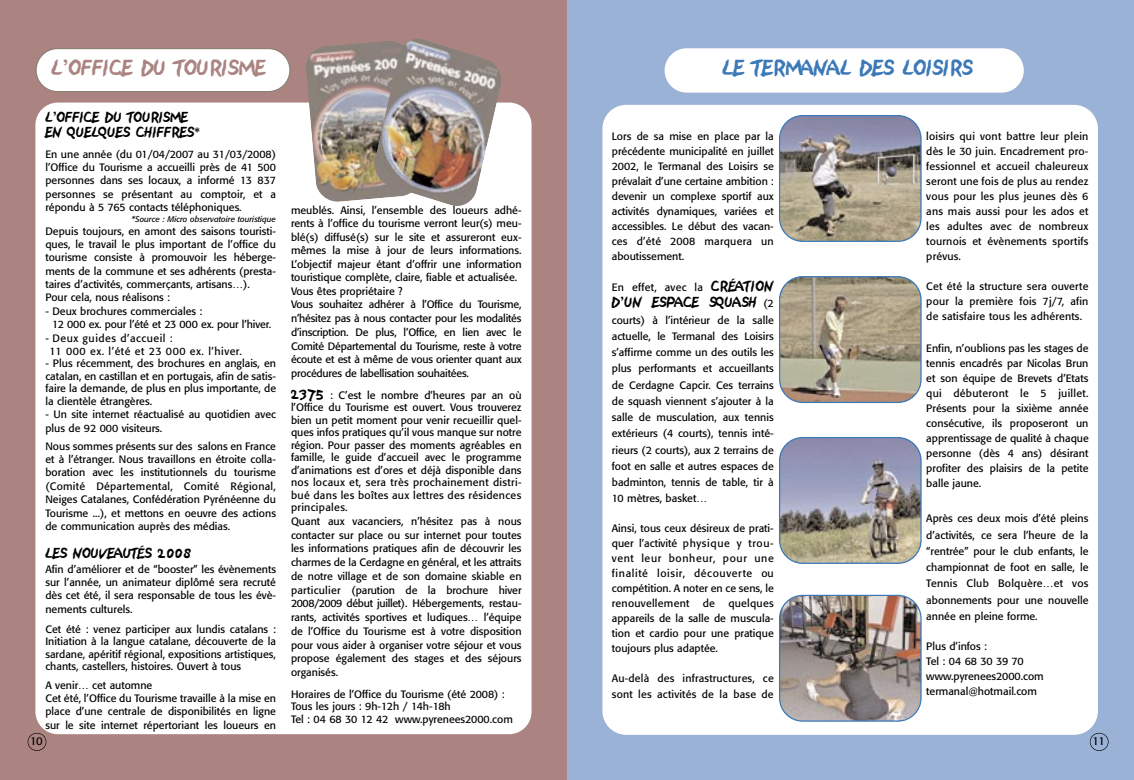
<style>
.page{position:relative;width:1134px;height:780px;background:#fff}
.page>*{position:absolute;margin:0;border:0;box-sizing:border-box;transform-origin:0 0}
.t1{font:18.75px "Sand";color:#3c79b7}
.t2{font:18.75px "Sand";color:#ab8482}
.t3{font:12.5px/15px "Sand";color:#000}
.t4{font:11.25px "Formata";color:#000}
.t5{font:10.62px/15px "Formata";color:#000;text-align:justify}
.t6{font:10.62px/15px "Formata";letter-spacing:.02em;color:#000}
.t7{font:10.62px/13.4px "Formata";letter-spacing:.045em;color:#000}
.t8{font:10.62px "Formata";letter-spacing:.025em;color:#000}
.t9{font:italic 8.12px "Formata";color:#000}
.s1{font-family:"Formata"}
.s2{font-family:"Sand";font-size:12.5px}
.s3{font-family:"Formata";font-size:10.62px}
</style>
<div class="page">
<div style="left:567px;top:0;width:567px;height:780px;background:#9bb2d7"></div>
<div style="left:1090px;top:732px;width:18px;height:18px;border:1px solid #000;border-radius:9px"></div>
<div style="left:665px;top:48px;width:359px;height:45px;background:#fff;border-radius:22px"></div>
<div style="left:602px;top:105px;width:496px;height:629px;background:#fff"></div>
<div style="left:775px;top:107px;width:150px;height:621px;background:#fff;border-radius:22px"></div>
<svg style="left:779px;top:115px;width:143px;height:127px"></svg>
<img style="left:779px;top:594px;width:143px;height:127px">
<svg style="left:779px;top:276px;width:143px;height:127px"></svg>
<img style="left:779px;top:437px;width:143px;height:127px">
<div style="left:0;top:0;width:567px;height:780px;background:#ab8482"></div>
<div style="left:35px;top:103px;width:496px;height:631px;background:#fff;border-radius:22px"></div>
<svg style="left:35px;top:48px;width:256px;height:44px"></svg>
<div style="left:28px;top:732px;width:18px;height:18px;border:1px solid #000;border-radius:9px"></div>
<img style="left:305px;top:42px;width:67px;height:160px">
<img style="left:372px;top:39px;width:131px;height:167px">
<p class="t2" style="left:52px;top:58px;width:216px">L’OFFICE DU TOURISME</p>
<p class="t3" style="left:45px;top:110px;width:156px">L’OFFICE DU TOURISME<br>EN QUELQUES CHIFFRES<span class="s1">*</span></p>
<p class="t5" style="left:45px;top:147px;width:232px;line-height:13.4px">En une année (du 01/04/2007 au 31/03/2008) l’Office du Tourisme a accueilli près de 41 500 personnes dans ses locaux, a informé 13 837 personnes se présentant au comptoir, et a répondu à 5 765 contacts téléphoniques.</p>
<p class="t9" style="left:131px;top:214px;width:146px">*Source : Micro observatoire touristique</p>
<p class="t5" style="left:45px;top:224px;width:232px;line-height:13.4px;text-align:left">Depuis toujours, en amont des saisons touristi&shy;ques, le travail le plus important de l’office du tourisme consiste à promouvoir les héberge&shy;ments de la commune et ses adhérents (presta&shy;taires d’activités, commerçants, artisans…).<br>Pour cela, nous réalisons :</p>
<p class="t5" style="left:52px;top:304px;width:220px;line-height:13.4px;text-indent:-7px">- Deux brochures commerciales :<br>12 000 ex. pour l’été et 23 000 ex. pour l’hiver.</p>
<p class="t7" style="left:49px;top:331px;width:194px;text-indent:-4px">- Deux guides d’accueil :<br>11 000 ex. l’été et 23 000 ex. l’hiver.</p>
<p class="t5" style="left:45px;top:357px;width:232px;line-height:12.5px">- Plus récemment, des brochures en anglais, en catalan, en castillan et en portugais, afin de satis&shy;faire la demande, de plus en plus importante, de la clientèle étrangères.</p>
<p class="t5" style="left:45px;top:408px;width:232px;line-height:13.4px">- Un site internet réactualisé au quotidien avec plus de 92 000 visiteurs.</p>
<p class="t5" style="left:45px;top:439px;width:232px;line-height:13.4px">Nous sommes présents sur des salons en France et à l’étranger. Nous travaillons en étroite colla&shy;boration avec les institutionnels du tourisme (Comité Départemental, Comité Régional, Neiges Catalanes, Confédération Pyrénéenne du Tourisme ...), et mettons en oeuvre des actions de communication auprès des médias.</p>
<p class="t3" style="left:45px;top:546px;width:147px">LES NOUVEAUTÉS 2008</p>
<p class="t5" style="left:45px;top:562px;width:232px;line-height:13.4px">Afin d’améliorer et de “booster” les évènements sur l’année, un animateur diplômé sera recruté dès cet été, il sera responsable de tous les évè&shy;nements culturels.</p>
<p class="t5" style="left:45px;top:622px;width:232px;line-height:12.5px">Cet été : venez participer aux lundis catalans :<br>Initiation à la langue catalane, découverte de la sardane, apéritif régional, expositions artistiques, chants, castellers, histoires. Ouvert à tous</p>
<p class="t5" style="left:45px;top:678px;width:232px;line-height:13.4px;text-align:left">A venir… cet automne<br>Cet été, l’Office du Tourisme travaille à la mise en place d’une centrale de disponibilités en ligne sur le site internet répertoriant les loueurs en</p>
<p class="t4" style="left:30px;top:734px;width:14px">10</p>
<p class="t5" style="left:291px;top:203px;width:232px;line-height:13.6px;text-align:left">meublés. Ainsi, l’ensemble des loueurs adhé&shy;rents à l’office du tourisme verront leur(s) meu&shy;blé(s) diffusé(s) sur le site et assureront eux&shy;mêmes la mise à jour de leurs informations.<br>L’objectif majeur étant d’offrir une information touristique complète, claire, fiable et actualisée.<br>Vous êtes propriétaire ?<br>Vous souhaitez adhérer à l’Office du Tourisme, n’hésitez pas à nous contacter pour les modalités d’inscription. De plus, l’Office, en lien avec le Comité Départemental du Tourisme, reste à votre écoute et est à même de vous orienter quant aux procédures de labellisation souhaitées.</p>
<p class="t5" style="left:291px;top:388px;width:232px;line-height:12.5px"><span class="s2">2375</span> : C’est le nombre d’heures par an où l’Office du Tourisme est ouvert. Vous trouverez bien un petit moment pour venir recueillir quel&shy;ques infos pratiques qu’il vous manque sur notre région. Pour passer des moments agréables en famille, le guide d’accueil avec le programme d’animations est d’ores et déjà disponible dans nos locaux et, sera très prochainement distri&shy;bué dans les boîtes aux lettres des résidences principales.</p>
<p class="t5" style="left:291px;top:514px;width:232px;line-height:13.8px">Quant aux vacanciers, n’hésitez pas à nous contacter sur place ou sur internet pour toutes les informations pratiques afin de découvrir les charmes de la Cerdagne en général, et les attraits de notre village et de son domaine skiable en particulier (parution de la brochure hiver 2008/2009 début juillet). Hébergements, restau&shy;rants, activités sportives et ludiques… l’équipe de l’Office du Tourisme est à votre disposition pour vous aider à organiser votre séjour et vous propose également des stages et des séjours organisés.</p>
<p class="t5" style="left:291px;top:687px;width:223px;line-height:12.5px;text-align:left">Horaires de l’Office du Tourisme (été 2008) :<br>Tous les jours : 9h-12h / 14h-18h<br>Tel : 04 68 30 12 42 www.pyrenees2000.com</p>
<p class="t1" style="left:722px;top:58px;width:252px">LE TERMANAL DES LOISIRS</p>
<p class="t5" style="left:612px;top:128px;width:163px">Lors de sa mise en place par la précédente municipalité en juillet 2002, le Termanal des Loisirs se prévalait d’une certaine ambition : devenir un complexe sportif aux activités dynamiques, variées et accessibles. Le début des vacan&shy;ces d’été 2008 marquera un aboutissement.</p>
<p class="t8" style="left:612px;top:281px;width:163px">En effet, avec la <span class="s2">CRÉATION</span></p>
<p class="t3" style="left:612px;top:295px;width:163px">D’UN ESPACE SQUASH <span class="s3">(2</span></p>
<p class="t5" style="left:612px;top:311px;width:163px;line-height:16.2px">courts) à l’intérieur de la salle actuelle, le Termanal des Loisirs s’affirme comme un des outils les plus performants et accueillants de Cerdagne Capcir. Ces terrains de squash viennent s’ajouter à la salle de musculation, aux tennis extérieurs (4 courts), tennis inté&shy;rieurs (2 courts), aux 2 terrains de foot en salle et autres espaces de badminton, tennis de table, tir à 10 mètres, basket…</p>
<p class="t5" style="left:612px;top:521px;width:163px">Ainsi, tous ceux désireux de prati&shy;quer l’activité physique y trou&shy;vent leur bonheur, pour une finalité loisir, découverte ou compétition. A noter en ce sens, le renouvellement</p>
<p class="t5" style="left:612px;top:596px;width:163px;text-indent:117px">quelques appareils de la salle de muscula&shy;tion et cardio pour une pratique toujours plus adaptée.</p>
<p class="t6" style="left:612px;top:671px;width:163px">Au-delà des infrastructures, ce sont les activités de la base de</p>
<p class="t5" style="left:703px;top:596px;width:14px">de</p>
<p class="t5" style="left:926px;top:128px;width:164px">loisirs qui vont battre leur plein dès le 30 juin. Encadrement pro&shy;fessionnel et accueil chaleureux seront une fois de plus au rendez vous pour les plus jeunes dès 6 ans mais aussi pour les ados et les adultes avec de nombreux tournois et évènements sportifs prévus.</p>
<p class="t5" style="left:926px;top:278px;width:164px">Cet été la structure sera ouverte pour la première fois 7j/7, afin de satisfaire tous les adhérents.</p>
<p class="t5" style="left:926px;top:341px;width:164px">Enfin, n’oublions pas les stages de tennis encadrés par Nicolas Brun et son équipe de Brevets d’Etats qui débuteront le 5 juillet.<br>Présents pour la sixième année consécutive, ils proposeront un apprentissage de qualité à chaque personne (dès 4 ans) désirant profiter des plaisirs de la petite balle jaune.</p>
<p class="t5" style="left:926px;top:510px;width:164px;line-height:16.2px">Après ces deux mois d’été pleins d’activités, ce sera l’heure de la “rentrée” pour le club enfants, le championnat de foot en salle, le Tennis Club Bolquère…et vos abonnements pour une nouvelle année en pleine forme.</p>
<p class="t5" style="left:926px;top:638px;width:119px;text-align:left">Plus d’infos :<br>Tel : 04 68 30 39 70 www.pyrenees2000.com termanal@hotmail.com</p>
<p class="t4" style="left:1092px;top:734px;width:14px">11</p>
</div>
